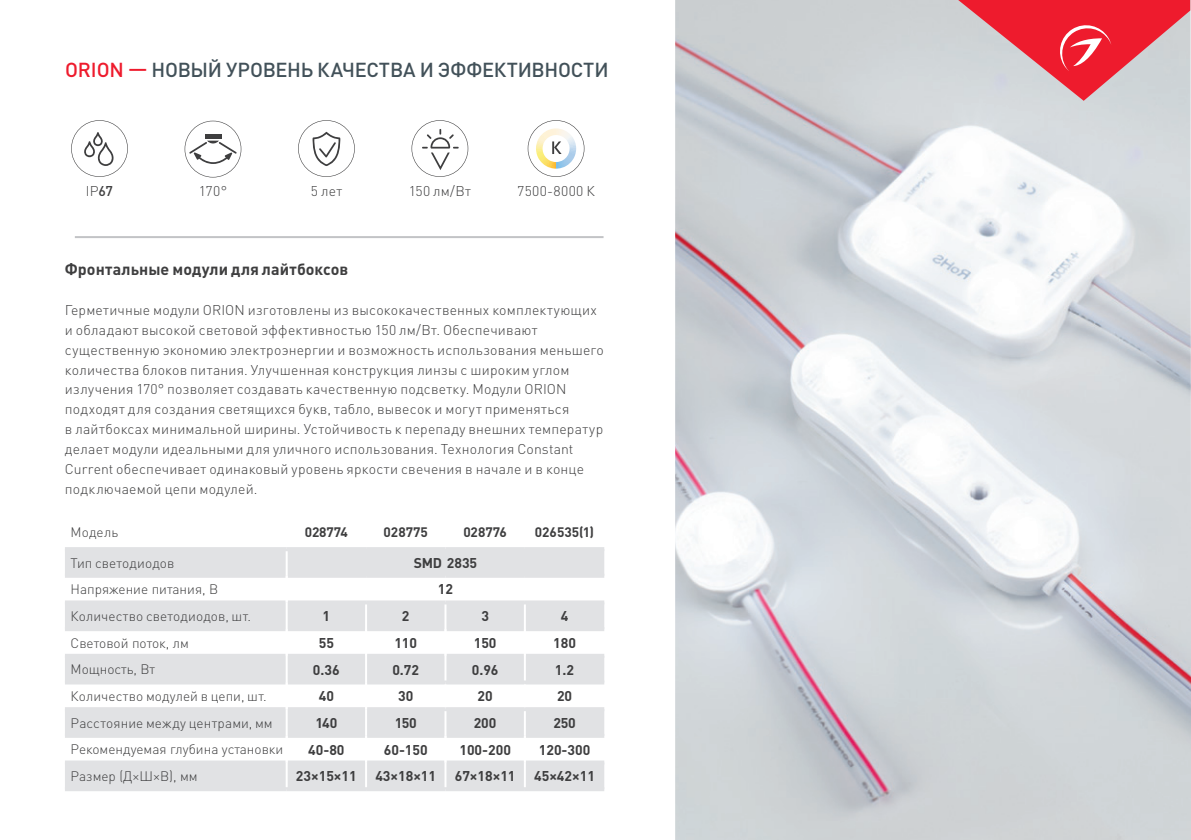
<style>
.page{position:relative;width:1191px;height:840px;background:#fff}
.page>*{position:absolute;margin:0;border:0;box-sizing:border-box;transform-origin:0 0}
.t1{font:500 20px "DIN Pro";letter-spacing:-.01em;color:#425159}
.t2{font:700 16px "DIN Pro";letter-spacing:.005em;color:#3e3e3f}
.t3{font:300 14px/19.8px "DIN Pro";letter-spacing:.015em;color:#3e3e3f}
.t4{font:700 14px "DIN Pro";color:#3e3e3f}
.t5{font:300 13.6px "DIN Pro";color:#3e3e3f}
.t6{font:700 13.6px "DIN Pro";letter-spacing:-.005em;color:#3e3e3f}
.s1{color:#ee1b2d}
.s2{font-weight:500}
</style>
<div class="page">
<img style="left:675px;top:0;width:516px;height:839px">
<hr style="left:75px;top:236px;width:528px;height:2px;background:#c2c3c6">
<svg style="left:71px;top:120px;width:57px;height:57px"></svg>
<svg style="left:298px;top:120px;width:57px;height:57px"></svg>
<svg style="left:185px;top:121px;width:56px;height:56px"></svg>
<svg style="left:411px;top:120px;width:57px;height:57px"></svg>
<div style="left:65px;top:551px;width:539px;height:22px;background:#e1e2e4"></div>
<svg style="left:65px;top:577px;width:539px;height:1px"></svg>
<div style="left:65px;top:604px;width:539px;height:182px;background:#e1e2e4"></div>
<svg style="left:65px;top:630px;width:539px;height:130px"></svg>
<hr style="left:65px;top:573px;width:221px;height:4px;background:#e1e2e4">
<hr style="left:288px;top:573px;width:78px;height:4px;background:#e1e2e4">
<hr style="left:366px;top:573px;width:79px;height:4px;background:#e1e2e4">
<hr style="left:445px;top:573px;width:80px;height:4px;background:#e1e2e4">
<hr style="left:525px;top:573px;width:79px;height:4px;background:#e1e2e4">
<svg style="left:65px;top:653px;width:221px;height:4px"></svg>
<svg style="left:288px;top:653px;width:77px;height:4px"></svg>
<svg style="left:367px;top:653px;width:77px;height:4px"></svg>
<svg style="left:446px;top:653px;width:78px;height:4px"></svg>
<svg style="left:526px;top:653px;width:78px;height:4px"></svg>
<hr style="left:65px;top:786px;width:222px;height:4px;background:#e1e2e4">
<hr style="left:287px;top:786px;width:79px;height:4px;background:#e1e2e4">
<hr style="left:366px;top:786px;width:79px;height:4px;background:#e1e2e4">
<hr style="left:445px;top:786px;width:80px;height:4px;background:#e1e2e4">
<hr style="left:525px;top:786px;width:79px;height:4px;background:#e1e2e4">
<hr style="left:65px;top:626px;width:221px;height:4px;background:#e1e2e4">
<hr style="left:288px;top:626px;width:77px;height:4px;background:#e1e2e4">
<hr style="left:367px;top:626px;width:77px;height:4px;background:#e1e2e4">
<hr style="left:446px;top:626px;width:78px;height:4px;background:#e1e2e4">
<hr style="left:526px;top:626px;width:78px;height:4px;background:#e1e2e4">
<hr style="left:65px;top:733px;width:221px;height:4px;background:#e1e2e4">
<hr style="left:288px;top:733px;width:77px;height:4px;background:#e1e2e4">
<hr style="left:367px;top:733px;width:77px;height:4px;background:#e1e2e4">
<hr style="left:446px;top:733px;width:78px;height:4px;background:#e1e2e4">
<hr style="left:526px;top:733px;width:78px;height:4px;background:#e1e2e4">
<svg style="left:65px;top:760px;width:221px;height:4px"></svg>
<svg style="left:288px;top:760px;width:77px;height:4px"></svg>
<svg style="left:367px;top:760px;width:77px;height:4px"></svg>
<svg style="left:446px;top:760px;width:78px;height:4px"></svg>
<svg style="left:526px;top:760px;width:78px;height:4px"></svg>
<svg style="left:65px;top:600px;width:221px;height:4px"></svg>
<svg style="left:288px;top:600px;width:78px;height:4px"></svg>
<svg style="left:366px;top:600px;width:79px;height:4px"></svg>
<svg style="left:445px;top:600px;width:80px;height:4px"></svg>
<svg style="left:525px;top:600px;width:79px;height:4px"></svg>
<hr style="left:65px;top:680px;width:221px;height:4px;background:#e1e2e4">
<hr style="left:288px;top:680px;width:77px;height:4px;background:#e1e2e4">
<hr style="left:367px;top:680px;width:78px;height:4px;background:#e1e2e4">
<hr style="left:445px;top:680px;width:80px;height:4px;background:#e1e2e4">
<hr style="left:525px;top:680px;width:79px;height:4px;background:#e1e2e4">
<svg style="left:65px;top:706px;width:221px;height:4px"></svg>
<svg style="left:288px;top:706px;width:77px;height:4px"></svg>
<svg style="left:367px;top:706px;width:78px;height:4px"></svg>
<svg style="left:445px;top:706px;width:80px;height:4px"></svg>
<svg style="left:525px;top:706px;width:79px;height:4px"></svg>
<hr style="left:286px;top:551px;width:2px;height:24px;background:#fff">
<hr style="left:286px;top:575px;width:2px;height:27px;background:#fff">
<hr style="left:286px;top:602px;width:2px;height:26px;background:#fff">
<hr style="left:365px;top:604px;width:2px;height:24px;background:#fff">
<hr style="left:286px;top:628px;width:2px;height:27px;background:#fff">
<hr style="left:365px;top:628px;width:2px;height:27px;background:#fff">
<hr style="left:286px;top:655px;width:2px;height:27px;background:#fff">
<hr style="left:365px;top:655px;width:2px;height:27px;background:#fff">
<hr style="left:286px;top:682px;width:2px;height:26px;background:#fff">
<hr style="left:365px;top:682px;width:2px;height:26px;background:#fff">
<hr style="left:444px;top:684px;width:2px;height:22px;background:#fff">
<hr style="left:524px;top:684px;width:2px;height:22px;background:#fff">
<hr style="left:286px;top:708px;width:2px;height:27px;background:#fff">
<hr style="left:365px;top:708px;width:2px;height:27px;background:#fff">
<hr style="left:286px;top:735px;width:2px;height:27px;background:#fff">
<hr style="left:365px;top:735px;width:2px;height:27px;background:#fff">
<hr style="left:286px;top:762px;width:2px;height:24px;background:#fff">
<hr style="left:365px;top:762px;width:2px;height:24px;background:#fff">
<hr style="left:444px;top:604px;width:2px;height:24px;background:#fff">
<hr style="left:524px;top:604px;width:2px;height:24px;background:#fff">
<hr style="left:444px;top:628px;width:2px;height:27px;background:#fff">
<hr style="left:524px;top:628px;width:2px;height:27px;background:#fff">
<hr style="left:444px;top:655px;width:2px;height:25px;background:#fff">
<hr style="left:524px;top:655px;width:2px;height:25px;background:#fff">
<hr style="left:444px;top:710px;width:2px;height:25px;background:#fff">
<hr style="left:524px;top:710px;width:2px;height:25px;background:#fff">
<hr style="left:444px;top:735px;width:2px;height:27px;background:#fff">
<hr style="left:524px;top:735px;width:2px;height:27px;background:#fff">
<hr style="left:444px;top:762px;width:2px;height:24px;background:#fff">
<hr style="left:524px;top:762px;width:2px;height:24px;background:#fff">
<hr style="left:65px;top:547px;width:222px;height:4px;background:#e1e2e4">
<hr style="left:287px;top:547px;width:79px;height:4px;background:#e1e2e4">
<hr style="left:366px;top:547px;width:79px;height:4px;background:#e1e2e4">
<hr style="left:445px;top:547px;width:80px;height:4px;background:#e1e2e4">
<hr style="left:525px;top:547px;width:79px;height:4px;background:#e1e2e4">
<svg style="left:528px;top:120px;width:56px;height:57px"></svg>
<svg style="left:958px;top:0;width:232px;height:101px;background:#df7882"></svg>
<h1 class="t1" style="left:65px;top:56px;width:545px"><span class="s1">ORION —</span> НОВЫЙ УРОВЕНЬ КАЧЕСТВА И ЭФФЕКТИВНОСТИ</h1>
<p class="t3" style="left:86px;top:180px;width:29px">IP<span class="s2">67</span></p>
<p class="t3" style="left:199px;top:180px;width:30px">170°</p>
<p class="t3" style="left:311px;top:180px;width:33px">5 лет</p>
<p class="t3" style="left:409px;top:180px;width:64px">150 лм/Вт</p>
<p class="t3" style="left:517px;top:180px;width:79px">7500-8000 К</p>
<p class="t2" style="left:65px;top:258px;width:285px">Фронтальные модули для лайтбоксов</p>
<p class="t3" style="left:65px;top:299px;width:540px">Герметичные модули ORION изготовлены из высококачественных комплектующих и обладают высокой световой эффективностью 150 лм/Вт. Обеспечивают существенную экономию электроэнергии и возможность использования меньшего количества блоков питания. Улучшенная конструкция линзы с широким углом излучения 170° позволяет создавать качественную подсветку. Модули ORION подходят для создания светящихся букв, табло, вывесок и могут применяться<br>в лайтбоксах минимальной ширины. Устойчивость к перепаду внешних температур делает модули идеальными для уличного использования. Технология Constant Current обеспечивает одинаковый уровень яркости свечения в начале и в конце подключаемой цепи модулей.</p>
<p class="t5" style="left:71px;top:523px;width:49px">Модель</p>
<p class="t6" style="left:305px;top:523px;width:45px">028774</p>
<p class="t6" style="left:383px;top:523px;width:46px">028775</p>
<p class="t6" style="left:463px;top:523px;width:45px">028776</p>
<p class="t6" style="left:535px;top:523px;width:61px">026535(1)</p>
<p class="t5" style="left:71px;top:553px;width:105px">Тип светодиодов</p>
<p class="t4" style="left:414px;top:553px;width:65px">SMD 2835</p>
<p class="t5" style="left:71px;top:580px;width:149px">Напряжение питания, В</p>
<p class="t4" style="left:438px;top:579px;width:17px">12</p>
<p class="t5" style="left:71px;top:606px;width:182px">Количество светодиодов, шт.</p>
<p class="t4" style="left:322px;top:606px;width:9px">1</p>
<p class="t4" style="left:402px;top:606px;width:9px">2</p>
<p class="t4" style="left:481px;top:606px;width:9px">3</p>
<p class="t4" style="left:561px;top:606px;width:9px">4</p>
<p class="t5" style="left:71px;top:633px;width:120px">Световой поток, лм</p>
<p class="t4" style="left:319px;top:633px;width:17px">55</p>
<p class="t4" style="left:394px;top:633px;width:24px">110</p>
<p class="t4" style="left:474px;top:633px;width:24px">150</p>
<p class="t4" style="left:553px;top:633px;width:24px">180</p>
<p class="t5" style="left:71px;top:659px;width:86px">Мощность, Вт</p>
<p class="t4" style="left:313px;top:659px;width:28px">0.36</p>
<p class="t4" style="left:392px;top:659px;width:28px">0.72</p>
<p class="t4" style="left:472px;top:659px;width:28px">0.96</p>
<p class="t4" style="left:555px;top:659px;width:21px">1.2</p>
<p class="t5" style="left:71px;top:686px;width:198px">Количество модулей в цепи, шт.</p>
<p class="t4" style="left:319px;top:686px;width:17px">40</p>
<p class="t4" style="left:398px;top:686px;width:17px">30</p>
<p class="t4" style="left:477px;top:686px;width:17px">20</p>
<p class="t4" style="left:557px;top:686px;width:17px">20</p>
<p class="t5" style="left:71px;top:713px;width:204px">Расстояние между центрами, мм</p>
<p class="t4" style="left:315px;top:712px;width:24px">140</p>
<p class="t4" style="left:395px;top:712px;width:23px">150</p>
<p class="t4" style="left:474px;top:712px;width:24px">200</p>
<p class="t4" style="left:553px;top:712px;width:24px">250</p>
<p class="t5" style="left:71px;top:739px;width:214px">Рекомендуемая глубина установки</p>
<p class="t4" style="left:308px;top:739px;width:38px">40-80</p>
<p class="t4" style="left:384px;top:739px;width:45px">60-150</p>
<p class="t4" style="left:459px;top:739px;width:53px">100-200</p>
<p class="t4" style="left:539px;top:739px;width:53px">120-300</p>
<p class="t5" style="left:71px;top:766px;width:129px">Размер (Д×Ш×В), мм</p>
<p class="t4" style="left:296px;top:766px;width:62px">23×15×11</p>
<p class="t4" style="left:375px;top:766px;width:62px">43×18×11</p>
<p class="t4" style="left:455px;top:766px;width:62px">67×18×11</p>
<p class="t4" style="left:534px;top:766px;width:62px">45×42×11</p>
</div>
